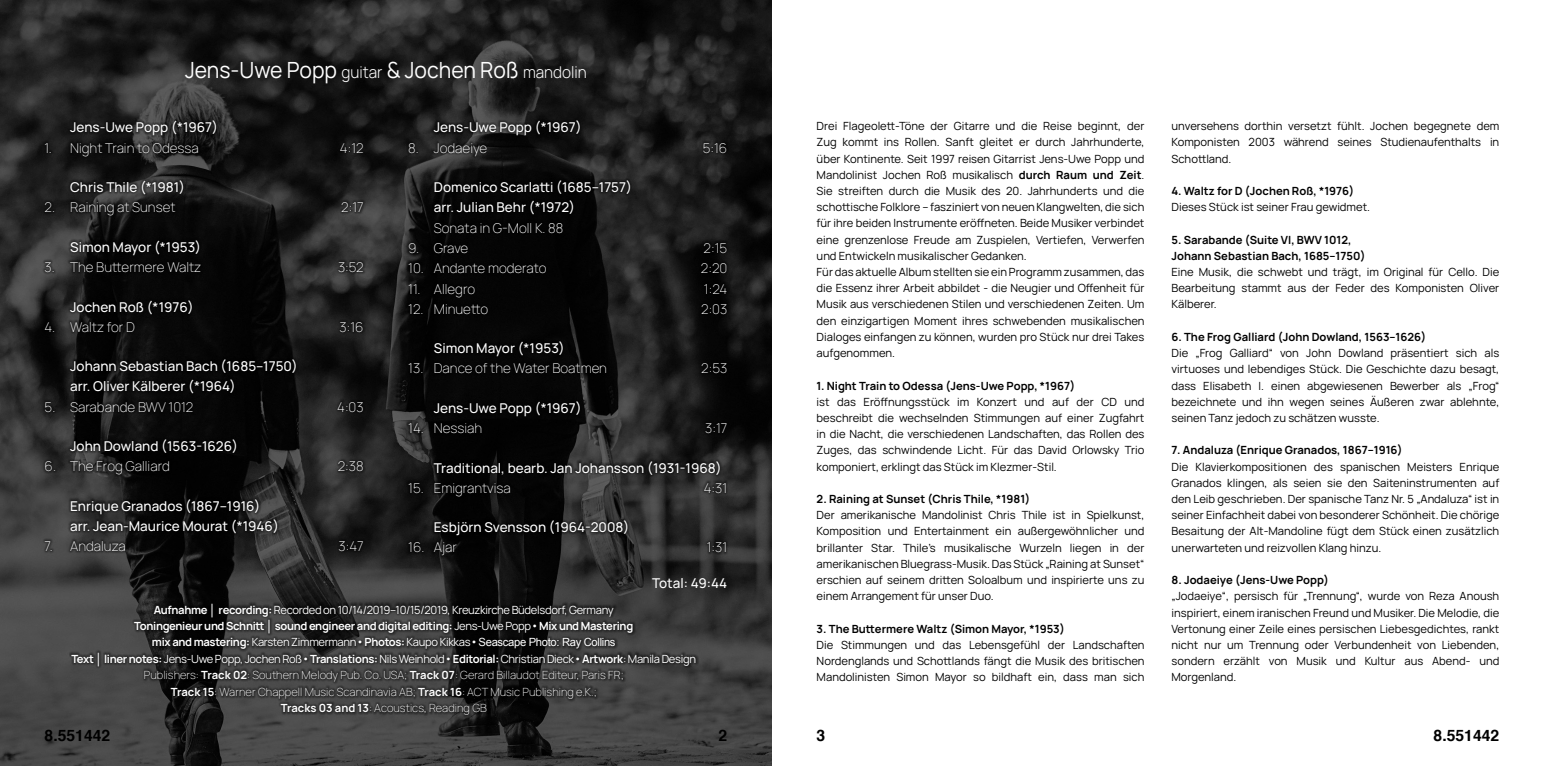
<style>
.page{position:relative;width:1544px;height:766px;background:#fff}
.page>*{position:absolute;margin:0;border:0;box-sizing:border-box;transform-origin:0 0}
.t1{font:22.28px "Manrope";color:#fff;scale:.95 1}
.t2{font:700 15.75px "Helvetica";color:#000}
.t3{font:500 13.5px/20.2px "Manrope";color:#fff}
.t4{font:200 13.5px "Manrope";color:#fff}
.t5{font:11.25px/16.2px "Manrope";color:#000;text-align:justify}
.t6{font:700 11.25px/16.4px "Manrope";letter-spacing:-.03em;color:#fff;text-align:center}
.t7{font:700 11.25px/16.2px "Manrope";color:#000}
.s1{font-weight:300;font-size:16.2px}
.s2{font-family:"Arial";font-weight:400}
.s3{font-weight:400}
.s4{font-weight:200}
.s5{font-weight:700}
</style>
<div class="page">
<svg style="left:0;top:0;width:772px;height:765px;background:#2a2a2a"></svg>
<svg style="left:69px;top:599px;width:629px;height:118px;background:#2e2e2e"></svg>
<svg style="left:42px;top:118px;width:323px;height:435px;background:#161616"></svg>
<svg style="left:406px;top:118px;width:323px;height:440px;background:#151515"></svg>
<h1 class="t1" style="left:185px;top:53px;width:424px">Jens-Uwe Popp <span class="s1">guitar</span> &amp; Jochen Roß <span class="s1">mandolin</span></h1>
<p class="t3" style="left:70px;top:116px;width:149px">Jens-Uwe Popp (*1967)</p>
<p class="t4" style="left:45px;top:138px;width:156px">1. Night Train to Odessa</p>
<p class="t4" style="left:340px;top:138px;width:25px">4:12</p>
<p class="t3" style="left:70px;top:176px;width:116px">Chris Thile (*1981)</p>
<p class="t4" style="left:45px;top:198px;width:132px">2. Raining at Sunset</p>
<p class="t4" style="left:341px;top:198px;width:24px">2:17</p>
<p class="t3" style="left:70px;top:236px;width:132px">Simon Mayor (*1953)</p>
<p class="t4" style="left:45px;top:258px;width:158px">3. The Buttermere Waltz</p>
<p class="t4" style="left:338px;top:258px;width:27px">3:52</p>
<p class="t3" style="left:70px;top:295px;width:125px">Jochen Roß (*1976)</p>
<p class="t4" style="left:45px;top:317px;width:92px">4. Waltz for D</p>
<p class="t4" style="left:339px;top:317px;width:26px">3:16</p>
<p class="t3" style="left:70px;top:355px;width:229px">Johann Sebastian Bach (1685–1750) arr. Oliver Kälberer (*1964)</p>
<p class="t4" style="left:45px;top:397px;width:150px">5. Sarabande BWV 1012</p>
<p class="t4" style="left:337px;top:397px;width:28px">4:03</p>
<p class="t3" style="left:70px;top:435px;width:169px">John Dowland (1563-1626)</p>
<p class="t4" style="left:45px;top:457px;width:127px">6. The Frog Galliard</p>
<p class="t4" style="left:338px;top:457px;width:27px">2:38</p>
<p class="t3" style="left:70px;top:494px;width:210px">Enrique Granados (1867–1916) arr. Jean-Maurice Mourat (*1946)</p>
<p class="t4" style="left:45px;top:537px;width:83px">7. Andaluza</p>
<p class="t4" style="left:338px;top:537px;width:27px">3:47</p>
<p class="t3" style="left:434px;top:116px;width:149px">Jens-Uwe Popp (*1967)</p>
<p class="t4" style="left:408px;top:138px;width:81px">8. Jodaeiye</p>
<p class="t4" style="left:703px;top:138px;width:26px">5:16</p>
<p class="t3" style="left:434px;top:176px;width:199px">Domenico Scarlatti (1685–1757) arr. Julian Behr (*1972)</p>
<p class="t4" style="left:434px;top:218px;width:131px">Sonata in G-Moll K. 88</p>
<p class="t4" style="left:408px;top:238px;width:61px">9. Grave</p>
<p class="t4" style="left:703px;top:238px;width:25px">2:15</p>
<p class="t4" style="left:408px;top:259px;width:140px">10. Andante moderato</p>
<p class="t4" style="left:701px;top:259px;width:28px">2:20</p>
<p class="t4" style="left:408px;top:279px;width:68px">11. Allegro</p>
<p class="t4" style="left:704px;top:279px;width:25px">1:24</p>
<p class="t4" style="left:408px;top:299px;width:81px">12. Minuetto</p>
<p class="t4" style="left:701px;top:299px;width:28px">2:03</p>
<p class="t3" style="left:434px;top:337px;width:132px">Simon Mayor (*1953)</p>
<p class="t4" style="left:408px;top:359px;width:200px">13. Dance of the Water Boatmen</p>
<p class="t4" style="left:701px;top:359px;width:28px">2:53</p>
<p class="t3" style="left:434px;top:397px;width:149px">Jens-Uwe Popp (*1967)</p>
<p class="t4" style="left:408px;top:418px;width:75px">14. Nessiah</p>
<p class="t4" style="left:705px;top:418px;width:24px">3:17</p>
<p class="t3" style="left:434px;top:456px;width:289px">Traditional, bearb. Jan Johansson (1931-1968)</p>
<p class="t4" style="left:408px;top:478px;width:104px">15. Emigrantvisa</p>
<p class="t4" style="left:704px;top:478px;width:25px">4:31</p>
<p class="t3" style="left:434px;top:516px;width:197px">Esbjörn Svensson (1964-2008)</p>
<p class="t4" style="left:408px;top:538px;width:50px">16. Ajar</p>
<p class="t4" style="left:707px;top:538px;width:22px">1:31</p>
<p class="t3" style="left:652px;top:572px;width:77px">Total: 49:44</p>
<p class="t6" style="left:71px;top:600px;width:626px">Aufnahme <span class="s2">│</span> recording: <span class="s3">Recorded on 10/14/2019–10/15/2019, Kreuzkirche Büdelsdorf, Germany<br></span>Toningenieur und Schnitt <span class="s2">│</span> sound engineer and digital editing: <span class="s3">Jens-Uwe Popp</span> <span class="s2">•</span> Mix und Mastering<br>mix and mastering: <span class="s3">Karsten Zimmermann</span> <span class="s2">•</span> Photos: <span class="s3">Kaupo Kikkas</span> <span class="s2">• Seascape Photo: Ray Collins<br></span>Text <span class="s2">│</span> liner notes: <span class="s3">Jens-Uwe Popp, Jochen Roß</span> <span class="s2">•</span> Translations: <span class="s3">Nils Weinhold</span> <span class="s2">•</span> Editorial: <span class="s3">Christian Dieck</span> <span class="s2">•</span> Artwork<span class="s3">: Manila Design </span><span class="s4">Publishers:</span> Track 02<span class="s4">: Southern Melody Pub. Co. USA;</span> Track 07<span class="s4">: Gerard Billaudot Editeur, Paris FR;<br></span>Track 15<span class="s4">: Warner Chappell Music Scandinavia AB;</span> Track 16<span class="s4">: ACT Music Publishing e.K.;<br></span>Tracks 03 and 13<span class="s4">: Acoustics, Reading GB</span></p>
<p class="t5" style="left:816px;top:117px;width:329px;text-align:left">Drei Flageolett-Töne der Gitarre und die Reise beginnt, der Zug kommt ins Rollen. Sanft gleitet er durch Jahrhunderte, über Kontinente. Seit 1997 reisen Gitarrist Jens-Uwe Popp und Mandolinist Jochen Roß musikalisch <span class="s5">durch Raum und Zeit</span>.<br>Sie streiften durch die Musik des 20. Jahrhunderts und die schottische Folklore – fasziniert von neuen Klangwelten, die sich für ihre beiden Instrumente eröffneten. Beide Musiker verbindet eine grenzenlose Freude am Zuspielen, Vertiefen, Verwerfen und Entwickeln musikalischer Gedanken.<br>Für das aktuelle Album stellten sie ein Programm zusammen, das die Essenz ihrer Arbeit abbildet - die Neugier und Offenheit für Musik aus verschiedenen Stilen und verschiedenen Zeiten. Um den einzigartigen Moment ihres schwebenden musikalischen Dialoges einfangen zu können, wurden pro Stück nur drei Takes aufgenommen.</p>
<p class="t7" style="left:816px;top:376px;width:260px">1. Night Train to Odessa (Jens-Uwe Popp, *1967)</p>
<p class="t5" style="left:816px;top:393px;width:329px">ist das Eröffnungsstück im Konzert und auf der CD und beschreibt die wechselnden Stimmungen auf einer Zugfahrt in die Nacht, die verschiedenen Landschaften, das Rollen des Zuges, das schwindende Licht. Für das David Orlowsky Trio komponiert, erklingt das Stück im Klezmer-Stil.</p>
<p class="t7" style="left:816px;top:489px;width:215px">2. Raining at Sunset (Chris Thile, *1981)</p>
<p class="t5" style="left:816px;top:506px;width:329px">Der amerikanische Mandolinist Chris Thile ist in Spielkunst, Komposition und Entertainment ein außergewöhnlicher und brillanter Star. Thile’s musikalische Wurzeln liegen in der amerikanischen Bluegrass-Musik. Das Stück „Raining at Sunset“ erschien auf seinem dritten Soloalbum und inspirierte uns zu einem Arrangement für unser Duo.</p>
<p class="t7" style="left:816px;top:619px;width:250px">3. The Buttermere Waltz (Simon Mayor, *1953)</p>
<p class="t5" style="left:816px;top:636px;width:329px">Die Stimmungen und das Lebensgefühl der Landschaften Nordenglands und Schottlands fängt die Musik des britischen Mandolinisten Simon Mayor so bildhaft ein, dass man sich</p>
<p class="t5" style="left:1171px;top:117px;width:329px">unversehens dorthin versetzt fühlt. Jochen begegnete dem Komponisten 2003 während seines Studienaufenthalts in Schottland.</p>
<p class="t7" style="left:1171px;top:182px;width:184px">4. Waltz for D (Jochen Roß, *1976)</p>
<p class="t5" style="left:1171px;top:198px;width:200px">Dieses Stück ist seiner Frau gewidmet.</p>
<p class="t7" style="left:1171px;top:230px;width:196px">5. Sarabande (Suite VI, BWV 1012,<br>Johann Sebastian Bach, 1685–1750)</p>
<p class="t5" style="left:1171px;top:263px;width:329px">Eine Musik, die schwebt und trägt, im Original für Cello. Die Bearbeitung stammt aus der Feder des Komponisten Oliver Kälberer.</p>
<p class="t7" style="left:1171px;top:327px;width:256px">6. The Frog Galliard (John Dowland, 1563–1626)</p>
<p class="t5" style="left:1171px;top:344px;width:329px">Die „Frog Galliard“ von John Dowland präsentiert sich als virtuoses und lebendiges Stück. Die Geschichte dazu besagt, dass Elisabeth I. einen abgewiesenen Bewerber als „Frog“ bezeichnete und ihn wegen seines Äußeren zwar ablehnte, seinen Tanz jedoch zu schätzen wusste.</p>
<p class="t7" style="left:1171px;top:441px;width:233px">7. Andaluza (Enrique Granados, 1867–1916)</p>
<p class="t5" style="left:1171px;top:457px;width:329px">Die Klavierkompositionen des spanischen Meisters Enrique Granados klingen, als seien sie den Saiteninstrumenten auf den Leib geschrieben. Der spanische Tanz Nr. 5 „Andaluza“ ist in seiner Einfachheit dabei von besonderer Schönheit. Die chörige Besaitung der Alt-Mandoline fügt dem Stück einen zusätzlich unerwarteten und reizvollen Klang hinzu.</p>
<p class="t7" style="left:1171px;top:570px;width:159px">8. Jodaeiye (Jens-Uwe Popp)</p>
<p class="t5" style="left:1171px;top:587px;width:329px">„Jodaeiye“, persisch für „Trennung“, wurde von Reza Anoush inspiriert, einem iranischen Freund und Musiker. Die Melodie, die Vertonung einer Zeile eines persischen Liebesgedichtes, rankt nicht nur um Trennung oder Verbundenheit von Liebenden, sondern erzählt von Musik und Kultur aus Abend- und Morgenland.</p>
<h2 class="t2" style="left:45px;top:723px;width:67px">8.551442</h2>
<h2 class="t2" style="left:718px;top:723px;width:10px">2</h2>
<h2 class="t2" style="left:816px;top:723px;width:10px">3</h2>
<h2 class="t2" style="left:1433px;top:723px;width:67px">8.551442</h2>
</div>
